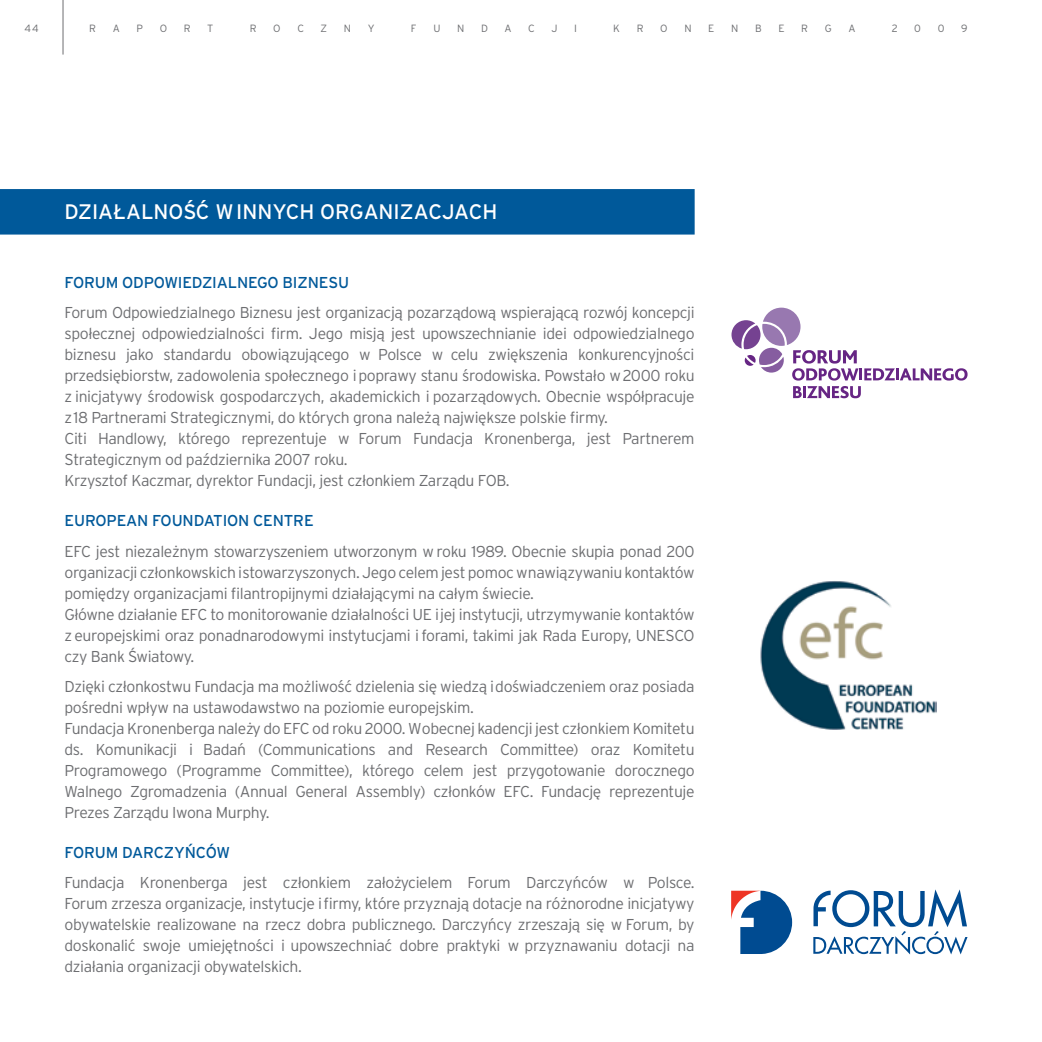
<style>
.page{position:relative;width:1042px;height:1042px;background:#fff}
.page>*{position:absolute;margin:0;border:0;box-sizing:border-box;transform-origin:0 0}
.t1{font:21px "Interstate Pl";color:#fff}
.t2{font:300 15.75px/21px "Interstate Pl";letter-spacing:-.025em;color:#6d6e71}
.t3{font:15.75px "Interstate Pl";letter-spacing:-.01em;color:#00599a}
.t4{font:300 10.5px "Interstate Pl";color:#6d6e71}
</style>
<div class="page">
<hr style="left:63px;top:0;width:1px;height:55px;background:#6d6e71">
<div style="left:0;top:189px;width:694px;height:46px;background:#00599a"></div>
<svg style="left:793px;top:386px;width:68px;height:12px"></svg>
<svg style="left:731px;top:308px;width:236px;height:72px"></svg>
<img style="left:760px;top:581px;width:176px;height:149px">
<svg style="left:731px;top:890px;width:61px;height:64px"></svg>
<svg style="left:813px;top:889px;width:154px;height:65px"></svg>
<p class="t4" style="left:24px;top:23px;width:16px">44</p>
<p class="t4" style="left:89px;top:23px;width:8px">R</p>
<p class="t4" style="left:113px;top:23px;width:9px">A</p>
<p class="t4" style="left:137px;top:23px;width:8px">P</p>
<p class="t4" style="left:160px;top:23px;width:9px">O</p>
<p class="t4" style="left:184px;top:23px;width:8px">R</p>
<p class="t4" style="left:207px;top:23px;width:8px">T</p>
<p class="t4" style="left:250px;top:23px;width:8px">R</p>
<p class="t4" style="left:273px;top:23px;width:9px">O</p>
<p class="t4" style="left:297px;top:23px;width:8px">C</p>
<p class="t4" style="left:321px;top:23px;width:8px">Z</p>
<p class="t4" style="left:344px;top:23px;width:9px">N</p>
<p class="t4" style="left:368px;top:23px;width:8px">Y</p>
<p class="t4" style="left:411px;top:23px;width:7px">F</p>
<p class="t4" style="left:433px;top:23px;width:9px">U</p>
<p class="t4" style="left:457px;top:23px;width:9px">N</p>
<p class="t4" style="left:481px;top:23px;width:8px">D</p>
<p class="t4" style="left:504px;top:23px;width:9px">A</p>
<p class="t4" style="left:528px;top:23px;width:8px">C</p>
<p class="t4" style="left:551px;top:23px;width:8px">J</p>
<p class="t4" style="left:574px;top:23px;width:4px">I</p>
<p class="t4" style="left:613px;top:23px;width:8px">K</p>
<p class="t4" style="left:637px;top:23px;width:8px">R</p>
<p class="t4" style="left:660px;top:23px;width:9px">O</p>
<p class="t4" style="left:684px;top:23px;width:9px">N</p>
<p class="t4" style="left:708px;top:23px;width:8px">E</p>
<p class="t4" style="left:731px;top:23px;width:9px">N</p>
<p class="t4" style="left:755px;top:23px;width:8px">B</p>
<p class="t4" style="left:778px;top:23px;width:8px">E</p>
<p class="t4" style="left:801px;top:23px;width:8px">R</p>
<p class="t4" style="left:825px;top:23px;width:8px">G</p>
<p class="t4" style="left:848px;top:23px;width:9px">A</p>
<p class="t4" style="left:892px;top:23px;width:7px">2</p>
<p class="t4" style="left:914px;top:23px;width:8px">0</p>
<p class="t4" style="left:937px;top:23px;width:8px">0</p>
<p class="t4" style="left:961px;top:23px;width:8px">9</p>
<h1 class="t1" style="left:64px;top:199px;width:91px">DZ IAŁALNOŚ</h1>
<h1 class="t1" style="left:196px;top:199px;width:62px">Ć W INNYC</h1>
<h1 class="t1" style="left:300px;top:199px;width:36px">H ORG</h1>
<h1 class="t1" style="left:364px;top:199px;width:135px">ANIZACJACH</h1>
<p class="t3" style="left:65px;top:273px;width:286px">FORUM ODPOWI EDZIALNEGO BIZNESU</p>
<p class="t2" style="left:64px;top:302px;width:632px">Forum Odpowiedzialnego Biznesu jest organizacją pozarządową wspierającą rozwój koncepcji społecznej odpowiedzialności firm. Jego misją jest upowszechnianie idei odpowiedzialnego biznesu jako standardu obowiązującego w Polsce w celu zwiększenia konkurencyjności przedsiębiorstw, zadowolenia społecznego i poprawy stanu środowiska. Powstało w 2000 roku z inicjatywy środowisk gospodarczych, akademickich i pozarządowych. Obecnie współpracuje z 18 Partnerami Strategicznymi, do których grona należą największe polskie firmy.<br>Citi Handlowy, którego reprezentuje w Forum Fundacja Kronenberga, jest Partnerem Strategicznym od października 2007 roku.<br>Krzysztof Kaczmar, dyrektor Fundacji, jest członkiem Zarządu FOB.</p>
<p class="t3" style="left:65px;top:511px;width:251px">EUROPEAN FOUNDATION CENTRE</p>
<p class="t2" style="left:64px;top:540px;width:632px">EFC jest niezależnym stowarzyszeniem utworzonym w roku 1989. Obecnie skupia ponad 200 organizacji członkowskich i stowarzyszonych. Jego celem jest pomoc w nawiązywaniu kontaktów pomiędzy organizacjami filantropijnymi działającymi na całym świecie.<br>Główne działanie EFC to monitorowanie działalności UE i jej instytucji, utrzymywanie kontaktów z europejskimi oraz ponadnarodowymi instytucjami i forami, takimi jak Rada Europy, UNESCO czy Bank Światowy.</p>
<p class="t2" style="left:64px;top:676px;width:632px">Dzięki członkostwu Fundacja ma możliwość dzielenia się wiedzą i doświadczeniem oraz posiada pośredni wpływ na ustawodawstwo na poziomie europejskim.<br>Fundacja Kronenberga należy do EFC od roku 2000. W obecnej kadencji jest członkiem Komitetu ds. Komunikacji i Badań (Communications and Research Committee) oraz Komitetu Programowego (Programme Committee), którego celem jest przygotowanie dorocznego Walnego Zgromadzenia (Annual General Assembly) członków EFC. Fundację reprezentuje Prezes Zarządu Iwona Murphy.</p>
<p class="t3" style="left:65px;top:843px;width:167px">FORUM DARCZYŃCÓW</p>
<p class="t2" style="left:64px;top:872px;width:632px;text-align:justify">Fundacja Kronenberga jest członkiem założycielem Forum Darczyńców w Polsce.<br>Forum zrzesza organizacje, instytucje i firmy, które przyznają dotacje na różnorodne inicjatywy obywatelskie realizowane na rzecz dobra publicznego. Darczyńcy zrzeszają się w Forum, by doskonalić swoje umiejętności i upowszechniać dobre praktyki w przyznawaniu dotacji na działania organizacji obywatelskich.</p>
</div>
